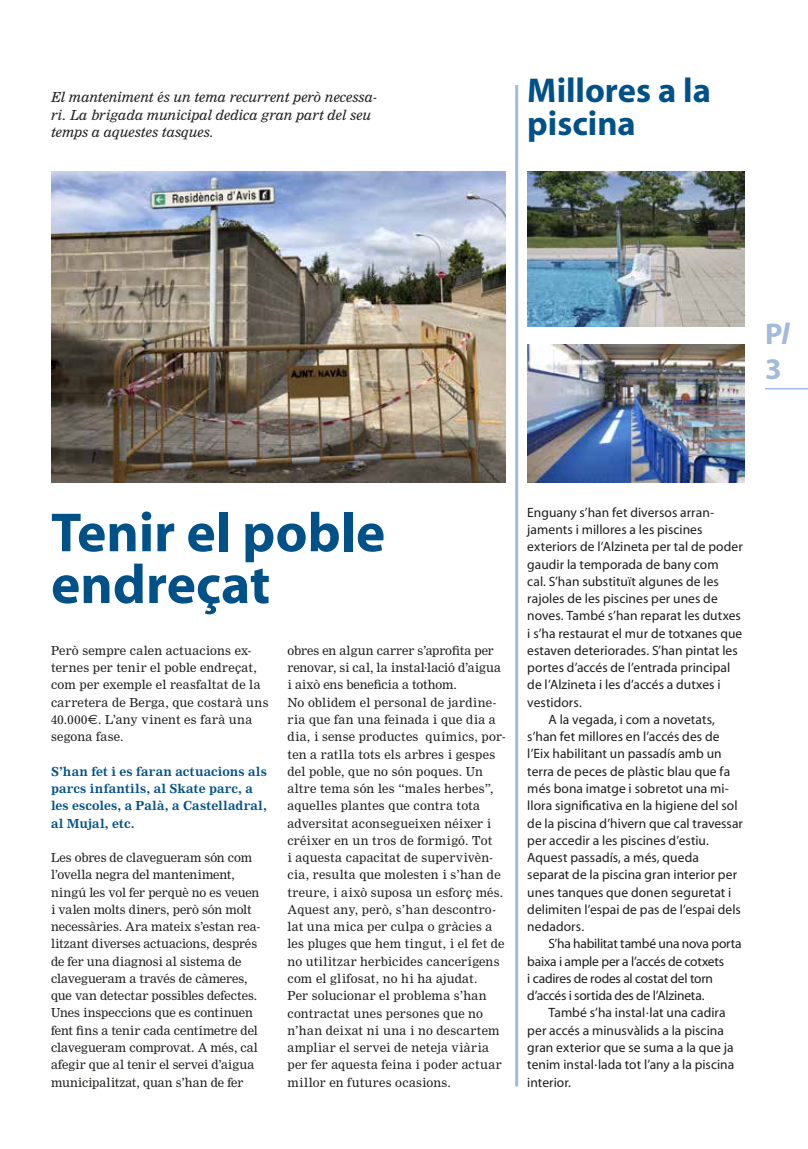
<style>
.page{position:relative;width:808px;height:1149px;background:#fff}
.page>*{position:absolute;margin:0;border:0;box-sizing:border-box;transform-origin:0 0}
.t1{font:700 55.5px/51.8px "Myriad";color:#005187}
.t2{font:700 34.5px/33px "Myriad";color:#005187}
.t3{font:700 30px "Myriad";color:#a2badc}
.t4{font:15px/17.2px "Nimrod Itlic";letter-spacing:.005em;color:#1d1d1b}
.t5{font:13.5px/17.2px "Nimrod";letter-spacing:.005em;color:#1d1d1b}
.t6{font:13.5px "Myriad";letter-spacing:.005em;color:#1d1d1b}
.t7{font:13.5px "Myriad";letter-spacing:-.015em;color:#1d1d1b}
.t8{font:13.5px/17.2px "Nimrod Bld";letter-spacing:.01em;color:#005187}
.s1{font-style:italic}
.s2{font-family:"Euro Sans"}
</style>
<div class="page">
<img style="left:51px;top:171px;width:454px;height:311px">
<img style="left:527px;top:171px;width:217px;height:156px">
<img style="left:527px;top:344px;width:217px;height:138px">
<hr style="left:515px;top:85px;width:3px;height:1001px;background:#a2badc">
<hr style="left:765px;top:388px;width:43px;height:1px;background:#a2badc">
<p class="t4" style="left:51px;top:90px;width:327px">El manteniment és un tema recurrent però necessa&shy;ri. La brigada municipal dedica gran part del seu temps a aquestes tasques.</p>
<h2 class="t2" style="left:527px;top:75px;width:185px">Millores a la piscina</h2>
<h3 class="t3" style="left:765px;top:318px;width:26px">P<span class="s1">l</span></h3>
<h3 class="t3" style="left:765px;top:353px;width:18px">3</h3>
<h1 class="t1" style="left:51px;top:508px;width:336px">Tenir el poble endreçat</h1>
<p class="t5" style="left:51px;top:642px;width:219px">Però sempre calen actuacions ex&shy;ternes per tenir el poble endreçat, com per exemple el reasfaltat de la carretera de Berga, que costarà uns<br>40.000<span class="s2">€</span>. L’any vinent es farà una segona fase.</p>
<p class="t8" style="left:51px;top:763px;width:217px">S’han fet i es faran actuacions als parcs infantils, al Skate parc, a les escoles, a Palà, a Castelladral, al Mujal, etc.</p>
<p class="t5" style="left:51px;top:849px;width:211px">Les obres de clavegueram són com l’ovella negra del manteniment, ningú les vol fer perquè no es veuen i valen molts diners, però són molt necessàries. Ara mateix s’estan rea&shy;litzant diverses actuacions, després de fer una diagnosi al sistema de clavegueram a través de càmeres, que van detectar possibles defectes.<br>Unes inspeccions que es continuen fent fins a tenir cada centímetre del clavegueram comprovat. A més, cal afegir que al tenir el servei d’aigua municipalitzat, quan s’han de fer</p>
<p class="t5" style="left:288px;top:642px;width:220px">obres en algun carrer s’aprofita per renovar, si cal, la instal·lació d’aigua i això ens beneficia a tothom.<br>No oblidem el personal de jardine&shy;ria que fan una feinada i que dia a dia, i sense productes químics, por&shy;ten a ratlla tots els arbres i gespes del poble, que no són poques. Un altre tema són les “males herbes”, aquelles plantes que contra tota adversitat aconsegueixen néixer i créixer en un tros de formigó. Tot<br>i aquesta capacitat de supervivèn&shy;cia, resulta que molesten i s’han de treure, i això suposa un esforç més.<br>Aquest any, però, s’han descontro&shy;lat una mica per culpa o gràcies a les pluges que hem tingut, i el fet de no utilitzar herbicides cancerígens com el glifosat, no hi ha ajudat.<br>Per solucionar el problema s’han contractat unes persones que no n’han deixat ni una i no descartem ampliar el servei de neteja viària per fer aquesta feina i poder actuar millor en futures ocasions.</p>
<p class="t6" style="left:527px;top:505px;width:188px">Enguany s’han fet diversos arran-</p>
<p class="t6" style="left:527px;top:522px;width:177px">jaments i millores a les piscines</p>
<p class="t6" style="left:527px;top:540px;width:217px">exteriors de l’Alzineta per tal de poder</p>
<p class="t6" style="left:527px;top:557px;width:193px">gaudir la temporada de bany com</p>
<p class="t6" style="left:527px;top:574px;width:193px">cal. S’han substituït algunes de les</p>
<p class="t6" style="left:527px;top:591px;width:192px">rajoles de les piscines per unes de</p>
<p class="t6" style="left:527px;top:609px;width:215px">noves. També s’han reparat les dutxes</p>
<p class="t6" style="left:527px;top:626px;width:217px">i s’ha restaurat el mur de totxanes que</p>
<p class="t6" style="left:527px;top:643px;width:212px">estaven deteriorades. S’han pintat les</p>
<p class="t6" style="left:527px;top:660px;width:204px">portes d’accés de l’entrada principal</p>
<p class="t6" style="left:527px;top:678px;width:195px">de l’Alzineta i les d’accés a dutxes i</p>
<p class="t6" style="left:527px;top:695px;width:56px">vestidors.</p>
<p class="t6" style="left:549px;top:712px;width:168px">A la vegada, i com a novetats,</p>
<p class="t6" style="left:527px;top:729px;width:194px">s’han fet millores en l’accés des de</p>
<p class="t6" style="left:527px;top:747px;width:196px">l’Eix habilitant un passadís amb un</p>
<p class="t6" style="left:527px;top:764px;width:204px">terra de peces de plàstic blau que fa</p>
<p class="t6" style="left:527px;top:781px;width:203px">més bona imatge i sobretot una mi-</p>
<p class="t6" style="left:527px;top:798px;width:212px">llora significativa en la higiene del sol</p>
<p class="t6" style="left:527px;top:816px;width:217px">de la piscina d’hivern que cal travessar</p>
<p class="t6" style="left:527px;top:833px;width:183px">per accedir a les piscines d’estiu.</p>
<p class="t6" style="left:527px;top:850px;width:173px">Aquest passadís, a més, queda</p>
<p class="t6" style="left:527px;top:867px;width:211px">separat de la piscina gran interior per</p>
<p class="t6" style="left:527px;top:885px;width:206px">unes tanques que donen seguretat i</p>
<p class="t6" style="left:527px;top:902px;width:215px">delimiten l’espai de pas de l’espai dels</p>
<p class="t6" style="left:527px;top:919px;width:58px">nedadors.</p>
<p class="t7" style="left:549px;top:936px;width:195px">S’ha habilitat també una nova porta</p>
<p class="t7" style="left:527px;top:954px;width:198px">baixa i ample per a l’accés de cotxets</p>
<p class="t7" style="left:527px;top:971px;width:187px">i cadires de rodes al costat del torn</p>
<p class="t7" style="left:527px;top:988px;width:179px">d’accés i sortida des de l’Alzineta.</p>
<p class="t6" style="left:549px;top:1005px;width:178px">També s’ha instal·lat una cadira</p>
<p class="t6" style="left:527px;top:1023px;width:198px">per accés a minusvàlids a la piscina</p>
<p class="t6" style="left:527px;top:1040px;width:208px">gran exterior que se suma a la que ja</p>
<p class="t6" style="left:527px;top:1057px;width:208px">tenim instal·lada tot l’any a la piscina</p>
<p class="t6" style="left:527px;top:1074px;width:45px">interior.</p>
</div>
